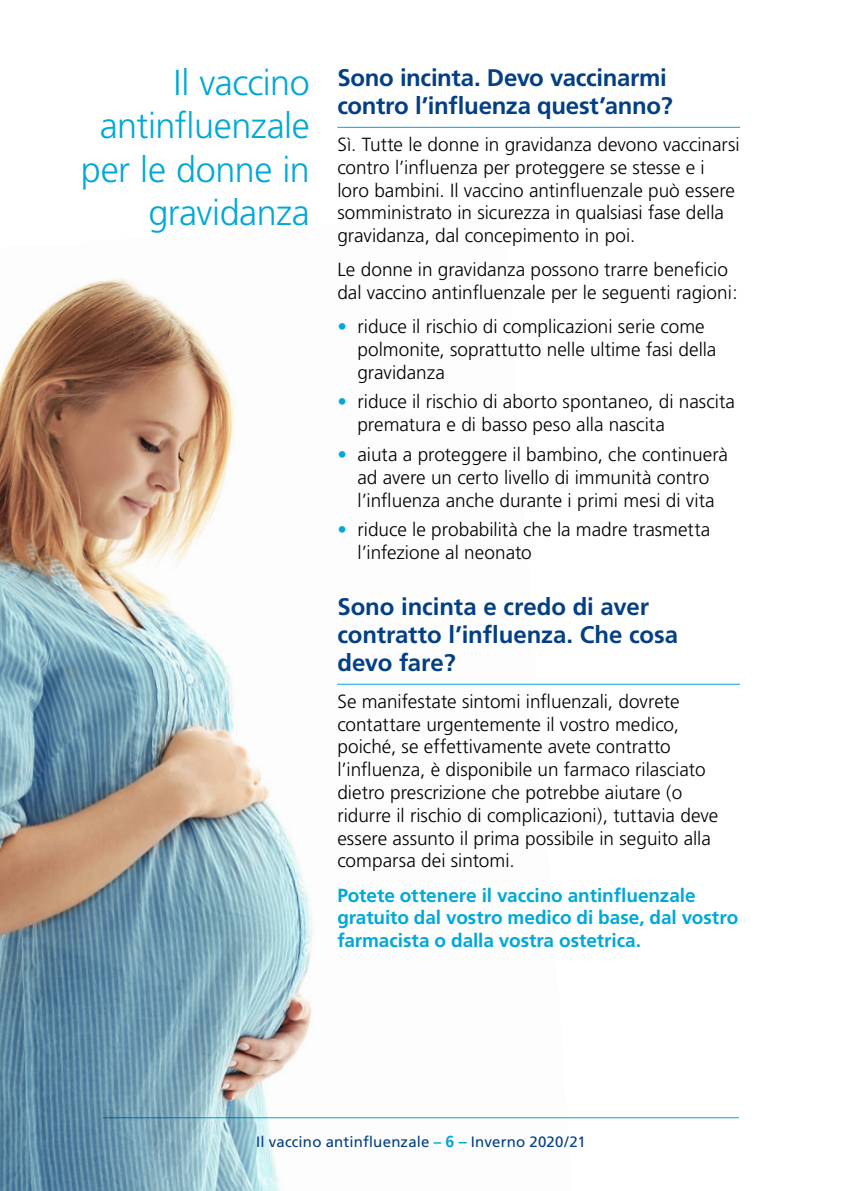
<style>
.page{position:relative;width:842px;height:1191px;background:#fff}
.page>*{position:absolute;margin:0;border:0;box-sizing:border-box;transform-origin:0 0}
.t1{font:300 36px/43.2px "Frutiger";letter-spacing:-.015em;color:#00a8d7;text-align:right}
.t2{font:700 24px/28px "Frutiger";letter-spacing:-.01em;color:#033f85}
.bullet{font:300 19px/22.8px "Frutiger";color:#000}
.t3{font:700 19px/22.8px "Frutiger";letter-spacing:-.005em;color:#00a8d7}
.t4{font:15px "Frutiger";letter-spacing:.01em;color:#033f85}
.s1{color:#00a8d7}
.s2{font-weight:700;color:#00a8d7}
.s3{font-weight:700;font-size:16px;color:#00a8d7}
</style>
<div class="page">
<hr style="left:103px;top:1117px;width:636px;height:1px;background:#00a8d7">
<img style="left:0;top:279px;width:573px;height:912px">
<hr style="left:337px;top:127px;width:403px;height:1px;background:#00a8d7">
<hr style="left:337px;top:683px;width:403px;height:1px;background:#00a8d7">
<p class="t1" style="left:81px;top:62px;width:231px">Il vaccino antinfluenzale per le donne in gravidanza</p>
<p class="t2" style="left:337px;top:64px;width:337px">Sono incinta. Devo vaccinarmi contro l’influenza quest’anno?</p>
<p class="bullet" style="left:337px;top:133px;width:404px">Sì. Tutte le donne in gravidanza devono vaccinarsi contro l’influenza per proteggere se stesse e i loro bambini. Il vaccino antinfluenzale può essere somministrato in sicurezza in qualsiasi fase della gravidanza, dal concepimento in poi.</p>
<p class="bullet" style="left:337px;top:258px;width:402px">Le donne in gravidanza possono trarre beneficio dal vaccino antinfluenzale per le seguenti ragioni:</p>
<p class="bullet" style="left:357px;top:315px;width:360px;text-indent:-20px"><span class="s1">•</span> riduce il rischio di complicazioni serie come polmonite, soprattutto nelle ultime fasi della gravidanza</p>
<p class="bullet" style="left:357px;top:391px;width:379px;text-indent:-20px"><span class="s1">•</span> riduce il rischio di aborto spontaneo, di nascita prematura e di basso peso alla nascita</p>
<p class="bullet" style="left:337px;top:443px;width:392px;text-align:center"><span class="s1">•</span> aiuta a proteggere il bambino, che continuerà ad avere un certo livello di immunità contro l’influenza anche durante i primi mesi di vita</p>
<p class="bullet" style="left:357px;top:518px;width:354px;text-indent:-20px"><span class="s1">•</span> riduce le probabilità che la madre trasmetta l’infezione al neonato</p>
<p class="t2" style="left:337px;top:592px;width:342px">Sono incinta e credo di aver contratto l’influenza. Che cosa devo fare?</p>
<p class="bullet" style="left:337px;top:690px;width:383px">Se manifestate sintomi influenzali, dovrete contattare urgentemente il vostro medico, poiché, se effettivamente avete contratto l’influenza, è disponibile un farmaco rilasciato dietro prescrizione che potrebbe aiutare (o ridurre il rischio di complicazioni), tuttavia deve essere assunto il prima possibile in seguito alla comparsa dei sintomi.</p>
<p class="t3" style="left:337px;top:883px;width:402px">Potete ottenere il vaccino antinfluenzale gratuito dal vostro medico di base, dal vostro farmacista o dalla vostra ostetrica.</p>
<p class="t4" style="left:256px;top:1133px;width:331px">Il vaccino antinfluenzale <span class="s2">–</span> <span class="s3">6 –</span> Inverno 2020/21</p>
</div>
